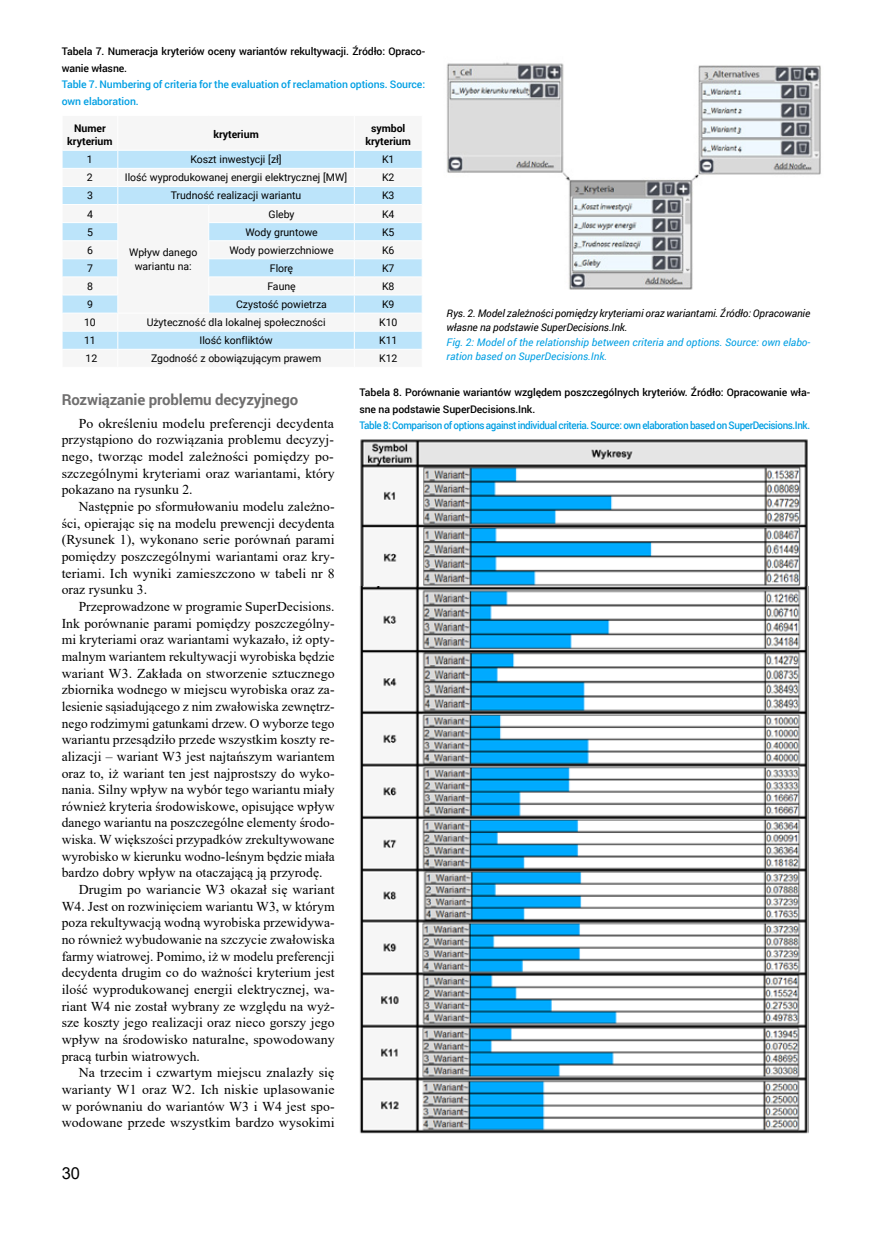
<style>
.page{position:relative;width:872px;height:1234px;background:#fff}
.page>*{position:absolute;margin:0;border:0;box-sizing:border-box;transform-origin:0 0}
.t1{font:16.5px "Arial";color:#000}
.t2{font:700 15px "Roboto";letter-spacing:-.01em;color:#706f6f}
.t3{font:13.5px/16.6px "Times New Roman";letter-spacing:.005em;color:#000;text-align:justify}
.t4{font:10.5px/13.5px "Roboto";letter-spacing:-.005em;color:#000;text-align:center}
.t5{font:500 10.5px/16.5px "Roboto";letter-spacing:-.01em;color:#000}
.t6{font:italic 10.5px/13.5px "Roboto";letter-spacing:-.01em;color:#000}
.t7{font:italic 10.5px/13.5px "Roboto";color:#009fe3}
.t8{font:500 10.5px "Roboto";letter-spacing:-.04em;color:#009fe3;scale:.94 1}
.t9{font:500 10.5px/16.5px "Roboto";letter-spacing:-.01em;color:#009fe3}
.t10{font:700 10.5px/13.5px "Roboto";color:#000;text-align:center}
</style>
<div class="page">
<svg style="left:63px;top:151px;width:359px;height:198px;fill:#f6f6f6"></svg>
<hr style="left:62px;top:168px;width:56px;height:1px;background:#fff">
<hr style="left:118px;top:168px;width:91px;height:1px;background:#fff">
<hr style="left:209px;top:168px;width:145px;height:1px;background:#fff">
<hr style="left:354px;top:168px;width:68px;height:1px;background:#fff">
<hr style="left:62px;top:186px;width:56px;height:1px;background:#fff">
<hr style="left:118px;top:186px;width:91px;height:1px;background:#fff">
<hr style="left:209px;top:186px;width:145px;height:1px;background:#fff">
<hr style="left:354px;top:186px;width:68px;height:1px;background:#fff">
<hr style="left:62px;top:204px;width:56px;height:1px;background:#fff">
<hr style="left:118px;top:204px;width:91px;height:1px;background:#fff">
<hr style="left:209px;top:204px;width:145px;height:1px;background:#fff">
<hr style="left:354px;top:204px;width:68px;height:1px;background:#fff">
<hr style="left:62px;top:222px;width:56px;height:1px;background:#fff">
<hr style="left:208px;top:222px;width:146px;height:1px;background:#fff">
<hr style="left:354px;top:222px;width:68px;height:1px;background:#fff">
<hr style="left:62px;top:240px;width:56px;height:1px;background:#fff">
<hr style="left:208px;top:240px;width:146px;height:1px;background:#fff">
<hr style="left:354px;top:240px;width:68px;height:1px;background:#fff">
<hr style="left:62px;top:258px;width:56px;height:1px;background:#fff">
<hr style="left:208px;top:258px;width:146px;height:1px;background:#fff">
<hr style="left:354px;top:258px;width:68px;height:1px;background:#fff">
<hr style="left:62px;top:276px;width:56px;height:1px;background:#fff">
<hr style="left:208px;top:276px;width:146px;height:1px;background:#fff">
<hr style="left:354px;top:276px;width:68px;height:1px;background:#fff">
<hr style="left:62px;top:294px;width:56px;height:1px;background:#fff">
<hr style="left:208px;top:294px;width:146px;height:1px;background:#fff">
<svg style="left:208px;top:205px;width:1px;height:107px"></svg>
<hr style="left:354px;top:294px;width:68px;height:1px;background:#fff">
<hr style="left:62px;top:312px;width:56px;height:1px;background:#fff">
<hr style="left:118px;top:312px;width:91px;height:1px;background:#fff">
<hr style="left:209px;top:312px;width:145px;height:1px;background:#fff">
<hr style="left:354px;top:312px;width:68px;height:1px;background:#fff">
<hr style="left:62px;top:331px;width:56px;height:1px;background:#fff">
<hr style="left:118px;top:331px;width:91px;height:1px;background:#fff">
<hr style="left:209px;top:331px;width:145px;height:1px;background:#fff">
<hr style="left:354px;top:331px;width:68px;height:1px;background:#fff">
<svg style="left:62px;top:151px;width:1px;height:198px"></svg>
<svg style="left:117px;top:151px;width:1px;height:198px"></svg>
<svg style="left:354px;top:151px;width:1px;height:198px"></svg>
<img style="left:446px;top:62px;width:375px;height:228px">
<img style="left:360px;top:439px;width:448px;height:147px">
<img style="left:359px;top:586px;width:450px;height:548px">
<p class="t5" style="left:62px;top:43px;width:365px">Tabela 7. Numeracja kryteriów oceny wariantów rekultywacji. Źródło: Opraco&shy;wanie własne.</p>
<p class="t9" style="left:62px;top:76px;width:365px">Table 7. Numbering of criteria for the evaluation of reclamation options. Source: own elaboration.</p>
<p class="t10" style="left:67px;top:121px;width:47px">Numer kryterium</p>
<p class="t10" style="left:213px;top:127px;width:47px">kryterium</p>
<p class="t10" style="left:365px;top:121px;width:47px">symbol kryterium</p>
<p class="t4" style="left:87px;top:152px;width:7px">1</p>
<p class="t4" style="left:190px;top:152px;width:93px">Koszt inwestycji [zł]</p>
<p class="t4" style="left:382px;top:152px;width:14px">K1</p>
<p class="t4" style="left:87px;top:170px;width:7px">2</p>
<p class="t4" style="left:125px;top:170px;width:224px">Ilość wyprodukowanej energii elektrycznej [MW]</p>
<p class="t4" style="left:382px;top:170px;width:14px">K2</p>
<p class="t4" style="left:87px;top:188px;width:7px">3</p>
<p class="t4" style="left:171px;top:188px;width:132px">Trudność realizacji wariantu</p>
<p class="t4" style="left:382px;top:188px;width:14px">K3</p>
<p class="t4" style="left:87px;top:207px;width:7px">4</p>
<p class="t4" style="left:129px;top:245px;width:70px">Wpływ danego wariantu na:</p>
<p class="t4" style="left:268px;top:207px;width:27px">Gleby</p>
<p class="t4" style="left:382px;top:207px;width:14px">K4</p>
<p class="t4" style="left:87px;top:225px;width:7px">5</p>
<p class="t4" style="left:245px;top:225px;width:74px">Wody gruntowe</p>
<p class="t4" style="left:382px;top:225px;width:14px">K5</p>
<p class="t4" style="left:87px;top:243px;width:7px">6</p>
<p class="t4" style="left:229px;top:243px;width:106px">Wody powierzchniowe</p>
<p class="t4" style="left:382px;top:243px;width:14px">K6</p>
<p class="t4" style="left:87px;top:261px;width:7px">7</p>
<p class="t4" style="left:270px;top:261px;width:25px">Florę</p>
<p class="t4" style="left:382px;top:261px;width:14px">K7</p>
<p class="t4" style="left:87px;top:279px;width:7px">8</p>
<p class="t4" style="left:267px;top:279px;width:30px">Faunę</p>
<p class="t4" style="left:382px;top:279px;width:14px">K8</p>
<p class="t4" style="left:87px;top:297px;width:7px">9</p>
<p class="t4" style="left:236px;top:297px;width:92px">Czystość powietrza</p>
<p class="t4" style="left:382px;top:297px;width:14px">K9</p>
<p class="t4" style="left:84px;top:315px;width:13px">10</p>
<p class="t4" style="left:147px;top:315px;width:180px">Użyteczność dla lokalnej społeczności</p>
<p class="t4" style="left:379px;top:315px;width:20px">K10</p>
<p class="t4" style="left:84px;top:333px;width:13px">11</p>
<p class="t4" style="left:199px;top:333px;width:75px">Ilość konfliktów</p>
<p class="t4" style="left:379px;top:333px;width:20px">K11</p>
<p class="t4" style="left:86px;top:351px;width:13px">12</p>
<p class="t4" style="left:151px;top:351px;width:172px">Zgodność z obowiązującym prawem</p>
<p class="t4" style="left:379px;top:351px;width:20px">K12</p>
<p class="t2" style="left:62px;top:389px;width:238px">Rozwiązanie problemu decyzyjnego</p>
<p class="t3" style="left:62px;top:414px;width:274px;text-indent:17px">Po określeniu modelu preferencji decydenta przystąpiono do rozwiązania problemu decyzyj&shy;nego, tworząc model zależności pomiędzy po&shy;szczególnymi kryteriami oraz wariantami, który pokazano na rysunku 2.</p>
<p class="t3" style="left:62px;top:497px;width:274px;text-indent:17px">Następnie po sformułowaniu modelu zależno&shy;ści, opierając się na modelu prewencji decydenta (Rysunek 1), wykonano serie porównań parami pomiędzy poszczególnymi wariantami oraz kry&shy;teriami. Ich wyniki zamieszczono w tabeli nr 8 oraz rysunku 3.</p>
<p class="t3" style="left:79px;top:597px;width:257px">Przeprowadzone w programie SuperDecisions.</p>
<p class="t3" style="left:62px;top:614px;width:274px">Ink porównanie parami pomiędzy poszczególny-</p>
<p class="t3" style="left:62px;top:630px;width:274px">mi kryteriami oraz wariantami wykazało, iż opty-</p>
<p class="t3" style="left:62px;top:647px;width:274px">malnym wariantem rekultywacji wyrobiska będzie</p>
<p class="t3" style="left:62px;top:664px;width:274px">wariant W3. Zakłada on stworzenie sztucznego</p>
<p class="t3" style="left:62px;top:680px;width:274px">zbiornika wodnego w miejscu wyrobiska oraz za-</p>
<p class="t3" style="left:62px;top:697px;width:274px">lesienie sąsiadującego z nim zwałowiska zewnętrz-</p>
<p class="t3" style="left:62px;top:714px;width:274px">nego rodzimymi gatunkami drzew. O wyborze tego</p>
<p class="t3" style="left:62px;top:730px;width:274px">wariantu przesądziło przede wszystkim koszty re-</p>
<p class="t3" style="left:62px;top:747px;width:274px">alizacji – wariant W3 jest najtańszym wariantem</p>
<p class="t3" style="left:62px;top:764px;width:274px">oraz to, iż wariant ten jest najprostszy do wyko-</p>
<p class="t3" style="left:62px;top:780px;width:274px">nania. Silny wpływ na wybór tego wariantu miały</p>
<p class="t3" style="left:62px;top:797px;width:274px">również kryteria środowiskowe, opisujące wpływ</p>
<p class="t3" style="left:62px;top:814px;width:274px">danego wariantu na poszczególne elementy środo-</p>
<p class="t3" style="left:62px;top:830px;width:274px">wiska. W większości przypadków zrekultywowane</p>
<p class="t3" style="left:62px;top:847px;width:274px">wyrobisko w kierunku wodno-leśnym będzie miała</p>
<p class="t3" style="left:62px;top:864px;width:262px">bardzo dobry wpływ na otaczającą ją przyrodę.</p>
<p class="t3" style="left:79px;top:880px;width:257px">Drugim po wariancie W3 okazał się wariant</p>
<p class="t3" style="left:62px;top:897px;width:274px">W4. Jest on rozwinięciem wariantu W3, w którym</p>
<p class="t3" style="left:62px;top:914px;width:274px">poza rekultywacją wodną wyrobiska przewidywa-</p>
<p class="t3" style="left:62px;top:930px;width:274px">no również wybudowanie na szczycie zwałowiska</p>
<p class="t3" style="left:62px;top:947px;width:274px">farmy wiatrowej. Pomimo, iż w modelu preferencji</p>
<p class="t3" style="left:62px;top:963px;width:274px">decydenta drugim co do ważności kryterium jest</p>
<p class="t3" style="left:62px;top:980px;width:274px">ilość wyprodukowanej energii elektrycznej, wa-</p>
<p class="t3" style="left:62px;top:997px;width:274px">riant W4 nie został wybrany ze względu na wyż-</p>
<p class="t3" style="left:62px;top:1013px;width:274px">sze koszty jego realizacji oraz nieco gorszy jego</p>
<p class="t3" style="left:62px;top:1030px;width:274px">wpływ na środowisko naturalne, spowodowany</p>
<p class="t3" style="left:62px;top:1047px;width:140px">pracą turbin wiatrowych.</p>
<p class="t3" style="left:79px;top:1063px;width:257px">Na trzecim i czwartym miejscu znalazły się</p>
<p class="t3" style="left:62px;top:1080px;width:274px">warianty W1 oraz W2. Ich niskie uplasowanie</p>
<p class="t3" style="left:62px;top:1097px;width:274px">w porównaniu do wariantów W3 i W4 jest spo-</p>
<p class="t3" style="left:62px;top:1113px;width:274px">wodowane przede wszystkim bardzo wysokimi</p>
<p class="t6" style="left:446px;top:306px;width:365px">Rys. 2. Model zależności pomiędzy kryteriami oraz wariantami. Źródło: Opracowanie własne na podstawie SuperDecisions.Ink.</p>
<p class="t7" style="left:446px;top:335px;width:365px">Fig. 2: Model of the relationship between criteria and options. Source: own elabo&shy;ration based on SuperDecisions.Ink.</p>
<p class="t5" style="left:359px;top:383px;width:452px">Tabela 8. Porównanie wariantów względem poszczególnych kryteriów. Źródło: Opracowanie wła&shy;sne na podstawie SuperDecisions.Ink.</p>
<p class="t8" style="left:359px;top:418px;width:481px">Table 8: Comparison of options against individual criteria. Source: own elaboration based on SuperDecisions.Ink.</p>
<p class="t1" style="left:62px;top:1161px;width:20px">30</p>
</div>
